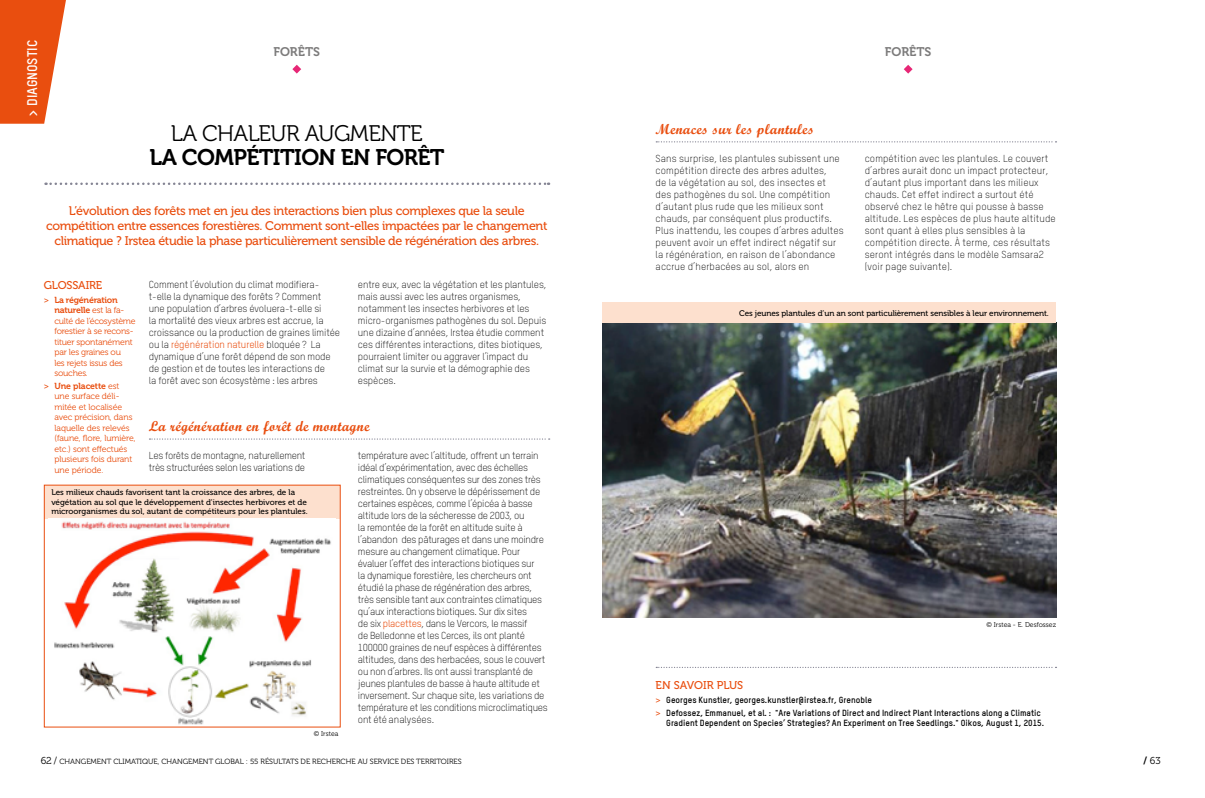
<style>
.page{position:relative;width:1205px;height:798px;background:#fff}
.page>*{position:absolute;margin:0;border:0;box-sizing:border-box;transform-origin:0 0}
.t1{font:22.5px "Museo 700";letter-spacing:-.03em;color:#000}
.t2{font:22.5px "Museo 300";letter-spacing:-.025em;color:#000}
.t3{font:14.38px "Script MT Bold";letter-spacing:.025em;color:#e94e0f}
.t4{font:700 13.75px "TSTAR";color:#fff}
.t5{font:12.5px/15px "Museo 500";letter-spacing:-.025em;color:#e94e0f;text-align:center}
.t6{font:12.5px "Museo 700";letter-spacing:-.005em;color:#7c7b7b}
.t7{font:11.25px "Museo 500";letter-spacing:-.005em;color:#e94e0f}
.t8{font:300 10px/12px "TSTAR";letter-spacing:-.01em;color:#000}
.t9{font:300 10px/12px "TSTAR";letter-spacing:.01em;color:#000}
.t10{font:10px "Museo 300";color:#000}
.t11{font:8.75px/10.5px "Museo 300";letter-spacing:-.025em;color:#e94e0f}
.t12{font:700 8.75px/12.2px "TSTAR";color:#000}
.t13{font:8.75px/10.5px "Museo 700";letter-spacing:-.025em;color:#e94e0f}
.t14{font:8.12px/9.4px "Museo 500";color:#000}
.t15{font:7.5px "Museo 300";color:#000}
.t16{font:6.88px "Museo 300";color:#000}
.s1{font-weight:400;color:#e94e0f}
.s2{font-family:"Museo 500"}
.s3{font-family:"Museo 300"}
.s4{font-family:"Museo 500";font-weight:400;color:#e94e0f}
.s5{font-size:10px}
.s6{font-family:"Museo 700"}
</style>
<div class="page">
<svg style="left:46px;top:182px;width:503px;height:3px"></svg>
<svg style="left:656px;top:141px;width:400px;height:1px"></svg>
<svg style="left:656px;top:666px;width:400px;height:1px"></svg>
<svg style="left:0;top:0;width:66px;height:124px"></svg>
<svg style="left:149px;top:438px;width:401px;height:1px"></svg>
<div style="left:44px;top:485px;width:296px;height:33px;background:#fde0ce"></div>
<svg style="left:904px;top:65px;width:8px;height:9px"></svg>
<svg style="left:292px;top:65px;width:9px;height:9px"></svg>
<img style="left:602px;top:323px;width:454px;height:294px">
<div style="left:603px;top:302px;width:453px;height:20px;background:#fde0ce"></div>
<img style="left:54px;top:521px;width:277px;height:204px">
<h3 class="t4" style="left:24px;top:117px;width:76px;rotate:-90deg">&gt; Diagnostic</h3>
<p class="t6" style="left:274px;top:45px;width:47px">forêts</p>
<p class="t6" style="left:885px;top:45px;width:40px">FORêTs</p>
<h1 class="t2" style="left:171px;top:121px;width:254px">La chaleur augmente</h1>
<h1 class="t1" style="left:150px;top:144px;width:65px">la comp</h1>
<h1 class="t1" style="left:246px;top:144px;width:199px">étition en forêt</h1>
<p class="t5" style="left:46px;top:203px;width:503px">L’évolution des forêts met en jeu des interactions bien plus complexes que la seule compétition entre essences forestières. Comment sont-elles impactées par le changement climatique ? Irstea étudie la phase particulièrement sensible de régénération des arbres.</p>
<h2 class="t3" style="left:656px;top:120px;width:160px">Menaces sur les plantules</h2>
<p class="t9" style="left:656px;top:152px;width:190px">Sans surprise, les plantules subissent une compétition directe des arbres adultes,<br>de la végétation au sol, des insectes et des pathogènes du sol. Une compétition d’autant plus rude que les milieux sont chauds, par conséquent plus productifs.<br>Plus inattendu, les coupes d’arbres adultes peuvent avoir un effet indirect négatif sur la régénération, en raison de l’abondance accrue d’herbacées au sol, alors en</p>
<p class="t9" style="left:865px;top:152px;width:192px">compétition avec les plantules. Le couvert d’arbres aurait donc un impact protecteur, d’autant plus important dans les milieux chauds. Cet effet indirect a surtout été observé chez le hêtre qui pousse à basse altitude. Les espèces de plus haute altitude sont quant à elles plus sensibles à la compétition directe. à terme, ces résultats seront intégrés dans le modèle Samsara2 (voir page suivante).</p>
<p class="t8" style="left:149px;top:278px;width:193px">Comment l’évolution du climat modifiera&shy;t-elle la dynamique des forêts ? Comment<br>une population d’arbres évoluera-t-elle si<br>la mortalité des vieux arbres est accrue, la croissance ou la production de graines limitée ou la <span class="s1">régénération naturelle</span> bloquée ? La dynamique d’une forêt dépend de son mode de gestion et de toutes les interactions de<br>la forêt avec son écosystème : les arbres</p>
<p class="t8" style="left:358px;top:278px;width:190px">entre eux, avec la végétation et les plantules, mais aussi avec les autres organismes, notamment les insectes herbivores et les micro-organismes pathogènes du sol. Depuis une dizaine d’années, Irstea étudie comment ces différentes interactions, dites biotiques, pourraient limiter ou aggraver l’impact du climat sur la survie et la démographie des espèces.</p>
<p class="t7" style="left:44px;top:278px;width:22px">glossai</p>
<p class="t7" style="left:89px;top:278px;width:14px">re</p>
<p class="t13" style="left:54px;top:294px;width:71px;text-indent:-11px"><span class="s2">&gt;</span> La régénération naturelle <span class="s3">est la fa-</span></p>
<p class="t11" style="left:54px;top:315px;width:83px">culté de l’écosystème forestier à se recons&shy;tituer spontanément par les graines ou<br>les rejets issus des souches.</p>
<p class="t13" style="left:44px;top:380px;width:77px"><span class="s2">&gt;</span> Une placette <span class="s3">est</span></p>
<p class="t11" style="left:54px;top:391px;width:83px">une surface déli&shy;mitée et localisée avec précision, dans laquelle des relevés (faune, flore, lumière, etc.) sont effectués plusieurs fois durant une période.</p>
<h2 class="t3" style="left:149px;top:417px;width:222px">La régénération en forêt de montagne</h2>
<p class="t8" style="left:149px;top:449px;width:158px">Les forêts de montagne, naturellement très structurées selon les variations de</p>
<p class="t8" style="left:358px;top:449px;width:191px">température avec l’altitude, offrent un terrain idéal d’expérimentation, avec des échelles climatiques conséquentes sur des zones très restreintes. On y observe le dépérissement de certaines espèces, comme l’épicéa à basse altitude lors de la sécheresse de 2003, ou<br>la remontée de la forêt en altitude suite à l’abandon des pâturages et dans une moindre mesure au changement climatique. Pour évaluer l’effet des interactions biotiques sur<br>la dynamique forestière, les chercheurs ont étudié la phase de régénération des arbres, très sensible tant aux contraintes climatiques qu’aux interactions biotiques. Sur dix sites<br>de six <span class="s1">placettes</span>, dans le Vercors, le massif<br>de Belledonne et les Cerces, ils ont planté 100000 graines de neuf espèces à différentes altitudes, dans des herbacées, sous le couvert ou non d’arbres. Ils ont aussi transplanté de jeunes plantules de basse à haute altitude et inversement. Sur chaque site, les variations de température et les conditions microclimatiques ont été analysées.</p>
<p class="t14" style="left:51px;top:487px;width:258px">Les milieux chauds favorisent tant la croissance des arbres, de la végétation au sol que le développement d’insectes herbivores et de microorganismes du sol, autant de compétiteurs pour les plantules.</p>
<p class="t16" style="left:314px;top:729px;width:26px">© Irstea</p>
<p class="t14" style="left:739px;top:308px;width:311px">Ces jeunes plantules d’un an sont particulièrement sensibles à leur environnement.</p>
<p class="t16" style="left:986px;top:620px;width:71px">© Irstea - E. Desfossez</p>
<p class="t7" style="left:656px;top:679px;width:88px">En savoir plus</p>
<p class="t12" style="left:656px;top:693px;width:387px"><span class="s4">&gt;</span> Georges Kunstler, georges.kunstler@irstea.fr, Grenoble<br><span class="s4">&gt;</span> Defossez, Emmanuel, et al. : "Are Variations of Direct and Indirect Plant Interactions along a Climatic</p>
<p class="t12" style="left:666px;top:716px;width:379px">Gradient Dependent on Species’ Strategies? An Experiment on Tree Seedlings." Oikos, August 1, 2015.</p>
<p class="t15" style="left:41px;top:757px;width:422px"><span class="s5">62 /</span> Changement climatique, changement global : 55 résultats de recherche au service des territoires</p>
<p class="t10" style="left:1143px;top:755px;width:19px"><span class="s6">/</span> 63</p>
</div>
